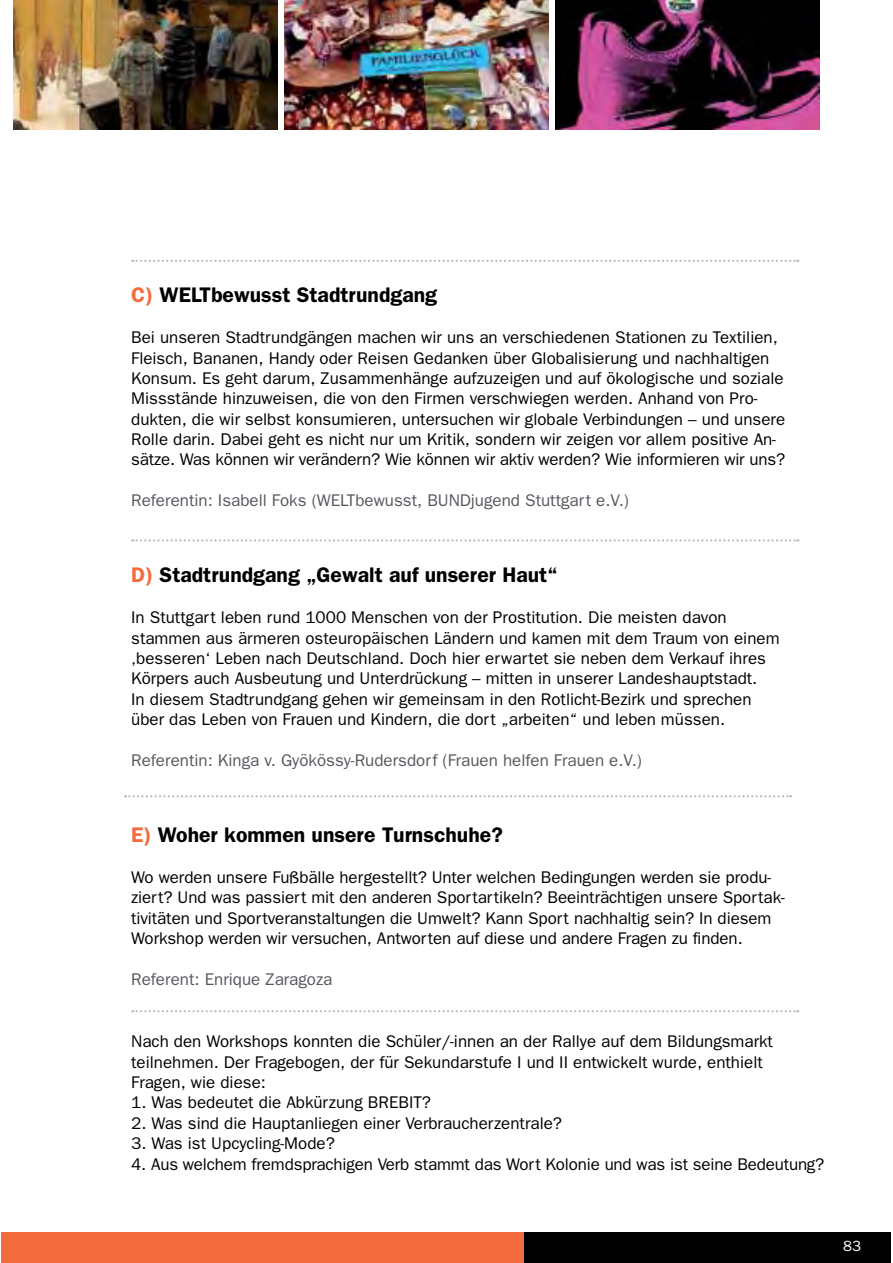
<style>
.page{position:relative;width:893px;height:1263px;background:#fff}
.page>*{position:absolute;margin:0;border:0;box-sizing:border-box;transform-origin:0 0}
.t1{font:600 21.15px "Franklin Gothic";color:#000}
.t2{font:16.95px/20.4px "Franklin Gothic";color:#000}
.t3{font:16.95px "Franklin Gothic";color:#56585e}
.t4{font:14.85px "Franklin Gothic";color:#fff}
.s1{color:#f36c3f}
</style>
<div class="page">
<div style="left:1px;top:1233px;width:525px;height:30px;background:#f36c3f"></div>
<div style="left:524px;top:1233px;width:367px;height:30px;background:#000"></div>
<svg style="left:132px;top:539px;width:666px;height:3px"></svg>
<svg style="left:132px;top:1010px;width:666px;height:2px"></svg>
<svg style="left:132px;top:260px;width:666px;height:2px"></svg>
<svg style="left:125px;top:795px;width:666px;height:2px"></svg>
<img style="left:13px;top:0;width:265px;height:130px">
<img style="left:284px;top:0;width:265px;height:130px">
<img style="left:555px;top:0;width:265px;height:130px">
<p class="t1" style="left:131px;top:288px;width:307px"><span class="s1">C)</span> WELTbewusst Stadtrundgang</p>
<p class="t2" style="left:131px;top:329px;width:656px">Bei unseren Stadtrundgängen machen wir uns an verschiedenen Stationen zu Textilien, Fleisch, Bananen, Handy oder Reisen Gedanken über Globalisierung und nachhaltigen Konsum. Es geht darum, Zusammenhänge aufzuzeigen und auf ökologische und soziale Missstände hinzuweisen, die von den Firmen verschwiegen werden. Anhand von Pro&shy;dukten, die wir selbst konsumieren, untersuchen wir globale Verbindungen – und unsere Rolle darin. Dabei geht es nicht nur um Kritik, sondern wir zeigen vor allem positive An&shy;sätze. Was können wir verändern? Wie können wir aktiv werden? Wie informieren wir uns?</p>
<p class="t3" style="left:131px;top:494px;width:499px">Referentin: Isabell Foks (WELTbewusst, BUNDjugend Stuttgart e.V.)</p>
<p class="t1" style="left:131px;top:568px;width:428px"><span class="s1">D)</span> Stadtrundgang „Gewalt auf unserer Haut“</p>
<p class="t2" style="left:131px;top:609px;width:650px">In Stuttgart leben rund 1000 Menschen von der Prostitution. Die meisten davon stammen aus ärmeren osteuropäischen Ländern und kamen mit dem Traum von einem ‚besseren‘ Leben nach Deutschland. Doch hier erwartet sie neben dem Verkauf ihres Körpers auch Ausbeutung und Unterdrückung – mitten in unserer Landeshauptstadt.<br>In diesem Stadtrundgang gehen wir gemeinsam in den Rotlicht-Bezirk und sprechen über das Leben von Frauen und Kindern, die dort „arbeiten“ und leben müssen.</p>
<p class="t3" style="left:131px;top:754px;width:512px">Referentin: Kinga v. Gyökössy-Rudersdorf (Frauen helfen Frauen e.V.)</p>
<p class="t1" style="left:131px;top:828px;width:373px"><span class="s1">E)</span> Woher kommen unsere Turnschuhe?</p>
<p class="t2" style="left:131px;top:868px;width:655px">Wo werden unsere Fußbälle hergestellt? Unter welchen Bedingungen werden sie produ&shy;ziert? Und was passiert mit den anderen Sportartikeln? Beeinträchtigen unsere Sportak&shy;tivitäten und Sportveranstaltungen die Umwelt? Kann Sport nachhaltig sein? In diesem Workshop werden wir versuchen, Antworten auf diese und andere Fragen zu finden.</p>
<p class="t3" style="left:131px;top:973px;width:203px">Referent: Enrique Zaragoza</p>
<p class="t2" style="left:131px;top:1033px;width:643px">Nach den Workshops konnten die Schüler/-innen an der Rallye auf dem Bildungsmarkt teilnehmen. Der Fragebogen, der für Sekundarstufe I und II entwickelt wurde, enthielt<br>Fragen, wie diese:</p>
<p class="t2" style="left:131px;top:1094px;width:301px">1. Was bedeutet die Abkürzung BREBIT?</p>
<p class="t2" style="left:131px;top:1114px;width:432px">2. Was sind die Hauptanliegen einer Verbraucherzentrale?</p>
<p class="t2" style="left:131px;top:1135px;width:205px">3. Was ist Upcycling-Mode?</p>
<p class="t2" style="left:131px;top:1155px;width:695px">4. Aus welchem fremdsprachigen Verb stammt das Wort Kolonie und was ist seine Bedeutung?</p>
<p class="t4" style="left:843px;top:1241px;width:19px">83</p>
</div>
